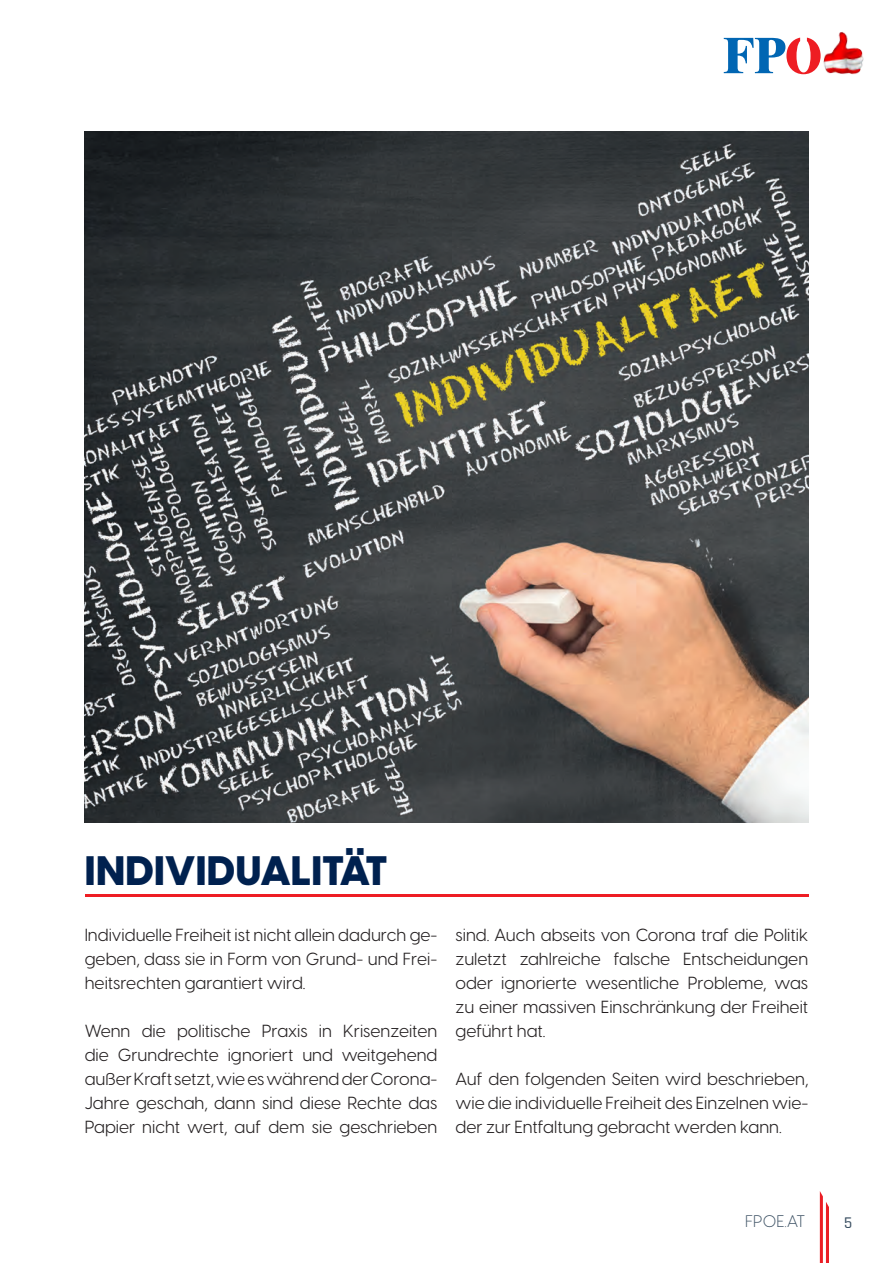
<style>
.page{position:relative;width:893px;height:1263px;background:#fff}
.page>*{position:absolute;margin:0;border:0;box-sizing:border-box;transform-origin:0 0}
.t1{font:800 40.5px "Visby CF";letter-spacing:.01em;color:#00214f}
.t2{font:17.25px/24px "Visby CF";color:#231f20;text-align:justify}
.t3{font:300 16.5px "Visby CF";letter-spacing:.005em;color:#394e61}
.t4{font:500 16.5px "Rajdhani";color:#394e61}
</style>
<div class="page">
<svg style="left:819px;top:1191px;width:9px;height:71px"></svg>
<svg style="left:723px;top:38px;width:94px;height:36px"></svg>
<img style="left:817px;top:32px;width:47px;height:43px">
<hr style="left:85px;top:893px;width:722px;height:3px;background:#ee1d23">
<img style="left:85px;top:131px;width:722px;height:691px">
<h1 class="t1" style="left:85px;top:843px;width:303px">INDIVIDUALITÄT</h1>
<p class="t2" style="left:85px;top:922px;width:354px">Individuelle Freiheit ist nicht allein dadurch ge&shy;geben, dass sie in Form von Grund- und Frei&shy;heitsrechten garantiert wird.</p>
<p class="t2" style="left:85px;top:1018px;width:354px">Wenn die politische Praxis in Krisenzeiten die Grundrechte ignoriert und weitgehend außer Kraft setzt, wie es während der Corona-Jahre geschah, dann sind diese Rechte das Papier nicht wert, auf dem sie geschrieben</p>
<p class="t2" style="left:455px;top:922px;width:354px">sind. Auch abseits von Corona traf die Politik zuletzt zahlreiche falsche Entscheidungen oder ignorierte wesentliche Probleme, was zu einer massiven Einschränkung der Freiheit geführt hat.</p>
<p class="t2" style="left:455px;top:1066px;width:354px">Auf den folgenden Seiten wird beschrieben, wie die individuelle Freiheit des Einzelnen wie&shy;der zur Entfaltung gebracht werden kann.</p>
<p class="t3" style="left:744px;top:1210px;width:62px">FPOE.AT</p>
<p class="t4" style="left:843px;top:1212px;width:10px">5</p>
</div>
